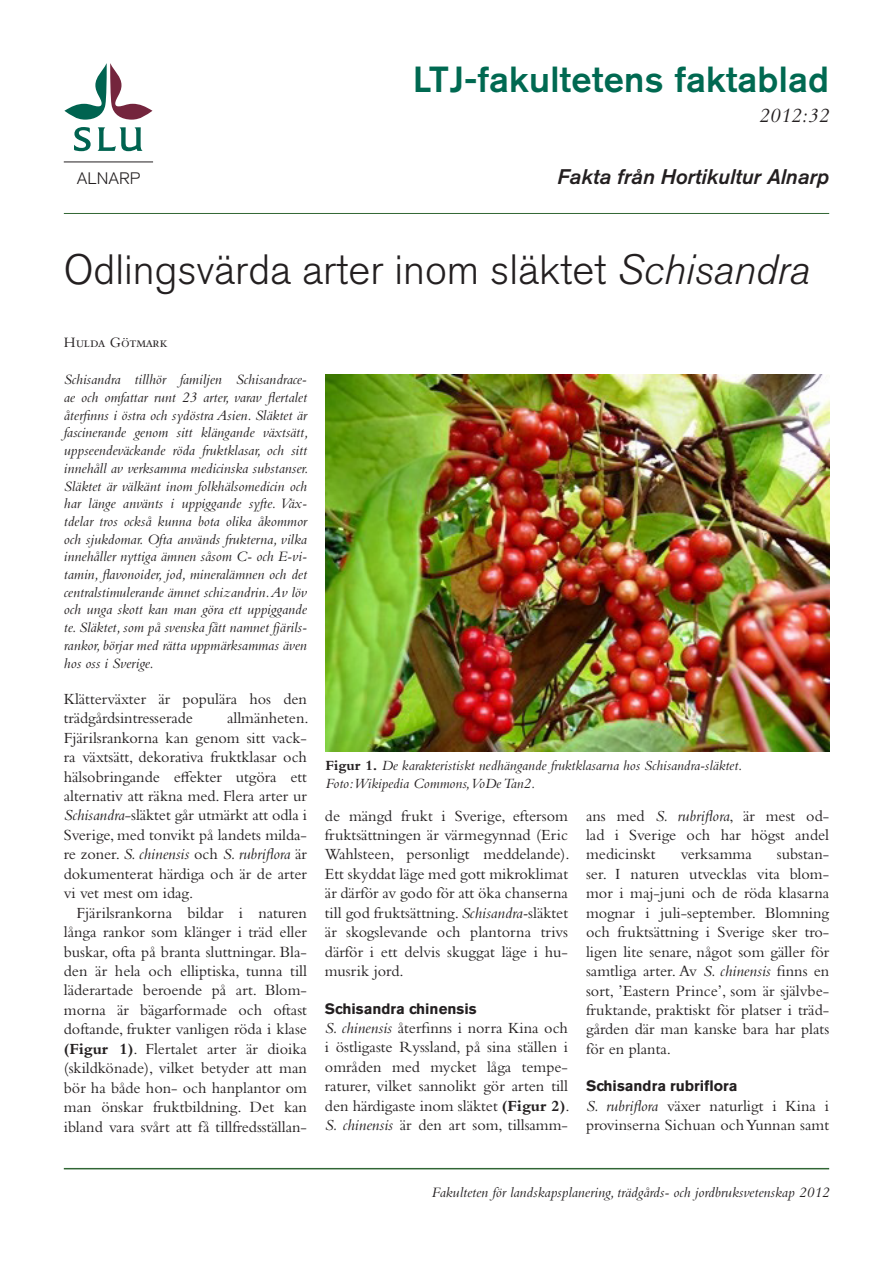
<style>
.page{position:relative;width:893px;height:1263px;background:#fff}
.page>*{position:absolute;margin:0;border:0;box-sizing:border-box;transform-origin:0 0}
.t1{font:300 42px "Akzidenz Grotesk BQ";color:#231f20}
.t2{font:500 36px "Akzidenz Grotesk BQ";letter-spacing:.01em;color:#006951}
.t3{font:italic 21px "Akzidenz Grotesk BQ Med";color:#231f20}
.t4{font:italic 21px "Bembo";color:#231f20}
.t5{font:300 16.5px "Akzidenz Grotesk BQ";color:#231f20}
.t6{font:16.2px/19.5px "Bembo Std";color:#231f20;text-align:justify}
.t7{font:italic 15px/17.7px "Bembo Std";color:#231f20;text-align:justify}
.t8{font:italic 15px "Bembo";color:#231f20}
.t9{font:700 15px "Akzidenz Grotesk BE";color:#231f20}
.t10{font:15px "Bembo SC";letter-spacing:-.01em;color:#231f20}
.t11{font:italic 14.7px/18px "Bembo";color:#231f20}
.s1{font-style:italic}
.s2{font-weight:700}
.s3{font-weight:700;font-style:normal}
</style>
<div class="page">
<hr style="left:64px;top:1168px;width:765px;height:1px;background:#316634">
<hr style="left:64px;top:213px;width:765px;height:1px;background:#316634">
<hr style="left:64px;top:162px;width:89px;height:1px;background:#231f20">
<svg style="left:65px;top:63px;width:87px;height:57px"></svg>
<svg style="left:74px;top:127px;width:17px;height:24px"></svg>
<svg style="left:98px;top:127px;width:45px;height:24px"></svg>
<img style="left:326px;top:374px;width:503px;height:378px">
<h2 class="t2" style="left:413px;top:57px;width:418px">LTJ-fakultetens faktablad</h2>
<p class="t5" style="left:77px;top:169px;width:65px">ALNARP</p>
<p class="t4" style="left:759px;top:104px;width:72px">2012:32</p>
<p class="t3" style="left:557px;top:164px;width:273px">Fakta från Hortikultur Alnarp</p>
<h1 class="t1" style="left:64px;top:246px;width:748px">Odlingsvärda arter inom släktet <span class="s1">Schisandra</span></h1>
<p class="t10" style="left:64px;top:334px;width:105px">Hulda Götmark</p>
<p class="t7" style="left:64px;top:370px;width:246px">Schisandra tillhör familjen Schisandrace&shy;ae och omfattar runt 23 arter, varav flertalet återfinns i östra och sydöstra Asien. Släktet är fascinerande genom sitt klängande växtsätt, uppseendeväckande röda fruktklasar, och sitt innehåll av verksamma medicinska substanser.<br>Släktet är välkänt inom folkhälsomedicin och har länge använts i uppiggande syfte. Väx&shy;tdelar tros också kunna bota olika åkommor och sjukdomar. Ofta används frukterna, vilka innehåller nyttiga ämnen såsom C- och E-vi&shy;tamin, flavonoider, jod, mineralämnen och det centralstimulerande ämnet schizandrin. Av löv och unga skott kan man göra ett uppiggande te. Släktet, som på svenska fått namnet fjärils&shy;rankor, börjar med rätta uppmärksammas även hos oss i Sverige.</p>
<p class="t6" style="left:64px;top:689px;width:245px">Klätterväxter är populära hos den trädgårdsintresserade</p>
<p class="t6" style="left:64px;top:708px;width:246px;text-indent:163px">allmänheten.<br>Fjärilsrankorna kan genom sitt vack&shy;ra växtsätt, dekorativa fruktklasar och hälsobringande effekter utgöra ett alternativ att räkna med. Flera arter ur <span class="s1">Schisandra</span>-släktet går utmärkt att odla i Sverige, med tonvikt på landets milda&shy;re zoner. <span class="s1">S. chinensis</span> och <span class="s1">S. rubriflora</span> är dokumenterat härdiga och är de arter vi vet mest om idag.</p>
<p class="t6" style="left:64px;top:902px;width:245px;text-indent:13px">Fjärilsrankorna bildar i naturen långa rankor som klänger i träd eller buskar, ofta på branta sluttningar. Bla&shy;den är hela och elliptiska, tunna till läderartade beroende på art. Blom&shy;morna är bägarformade och oftast doftande, frukter vanligen röda i klase <span class="s2">(Figur 1)</span>. Flertalet arter är dioika (skildkönade), vilket betyder att man bör ha både hon- och hanplantor om man önskar fruktbildning. Det kan ibland vara svårt att få tillfredsställan-</p>
<p class="t11" style="left:325px;top:756px;width:419px"><span class="s3">Figur 1.</span> De karakteristiskt nedhängande fruktklasarna hos Schisandra-släktet.<br>Foto: Wikipedia Commons, VoDe Tan2.</p>
<p class="t6" style="left:325px;top:805px;width:246px">de mängd frukt i Sverige, eftersom fruktsättningen är värmegynnad (Eric Wahlsteen, personligt meddelande).<br>Ett skyddat läge med gott mikroklimat är därför av godo för att öka chanserna till god fruktsättning. <span class="s1">Schisandra-</span>släktet är skogslevande och plantorna trivs därför i ett delvis skuggat läge i hu&shy;musrik jord.</p>
<p class="t9" style="left:325px;top:1000px;width:153px">Schisandra chinensis</p>
<p class="t6" style="left:325px;top:1018px;width:246px"><span class="s1">S. chinensis</span> återfinns i norra Kina och i östligaste Ryssland, på sina ställen i områden med mycket låga tempe&shy;raturer, vilket sannolikt gör arten till den härdigaste inom släktet <span class="s2">(Figur 2)</span>.<br><span class="s1">S. chinensis</span> är den art som, tillsamm-</p>
<p class="t6" style="left:586px;top:805px;width:245px">ans med <span class="s1">S. rubriflora</span>, är mest od&shy;lad i Sverige och har högst andel medicinskt</p>
<p class="t6" style="left:586px;top:844px;width:245px;text-indent:191px">substan&shy;ser. I naturen utvecklas vita blom&shy;mor i maj-juni och de röda klasarna mognar i juli-september. Blomning och fruktsättning i Sverige sker tro&shy;ligen lite senare, något som gäller för samtliga arter. Av <span class="s1">S. chinensis</span> finns en sort, ’Eastern Prince’, som är självbe&shy;fruktande, praktiskt för platser i träd&shy;gården där man kanske bara har plats för en planta.</p>
<p class="t9" style="left:586px;top:1077px;width:153px">Schisandra rubriflora</p>
<p class="t6" style="left:586px;top:1096px;width:245px"><span class="s1">S. rubriflora</span> växer naturligt i Kina i provinserna Sichuan och Yunnan samt</p>
<p class="t6" style="left:681px;top:844px;width:73px">verksamma</p>
<p class="t8" style="left:431px;top:1184px;width:399px">Fakulteten för landskapsplanering, trädgårds- och jordbruksvetenskap 2012</p>
</div>
